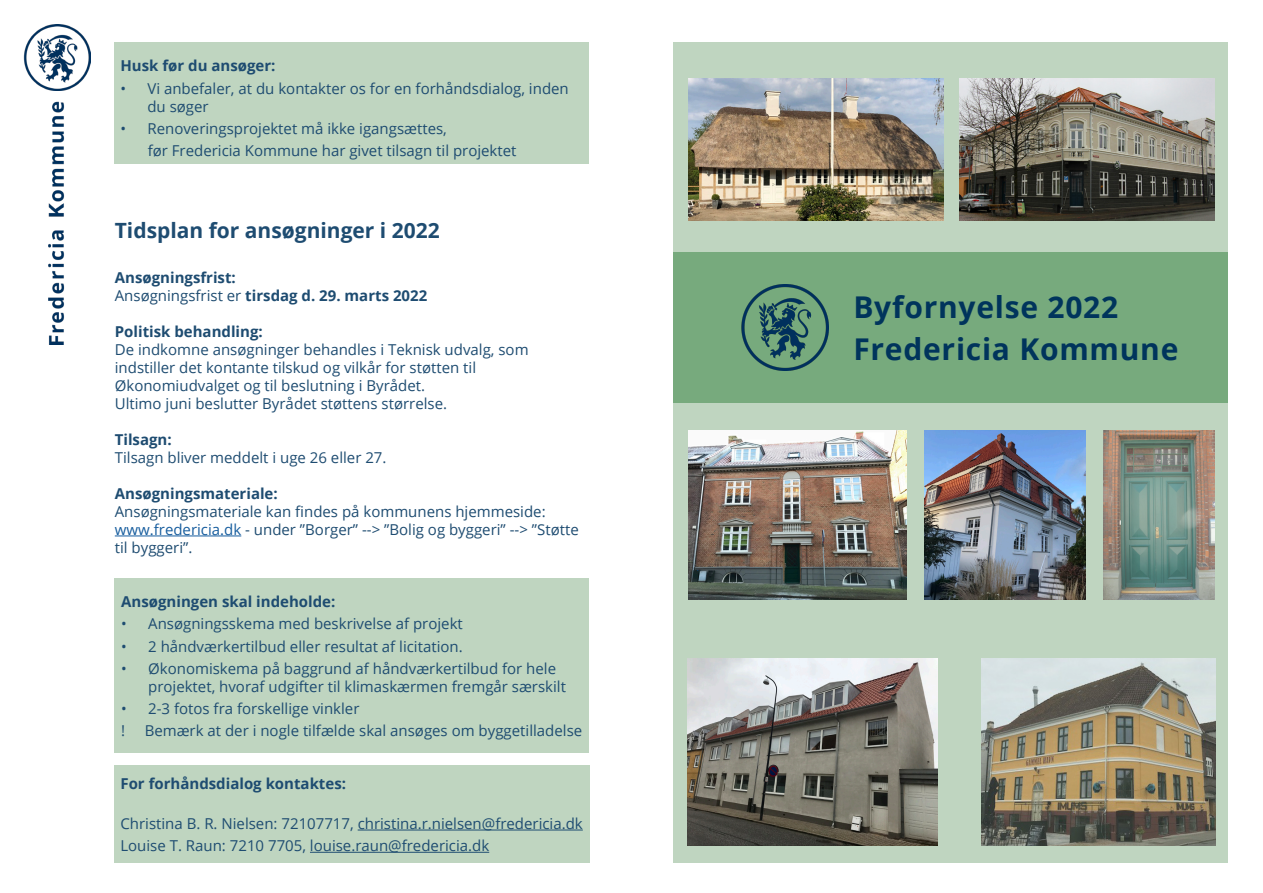
<style>
.page{position:relative;width:1263px;height:893px;background:#fff}
.page>*{position:absolute;margin:0;border:0;box-sizing:border-box;transform-origin:0 0}
.t1{font:700 30px "Open Sans";letter-spacing:.025em;color:#00345c}
.t2{font:700 21px "Open Sans";color:#1e4c71}
.t3{font:15px/18px "Open Sans";color:#1e4c71}
.t4{font:700 15px "Open Sans";color:#1e4c71}
.s1{font-weight:400}
.s2{color:#175d9e}
</style>
<div class="page">
<img style="left:48px;top:101px;width:17px;height:243px">
<img style="left:23px;top:24px;width:67px;height:66px">
<div style="left:673px;top:43px;width:555px;height:820px;background:#bfd5c0"></div>
<div style="left:115px;top:578px;width:474px;height:175px;background:#bfd5c0"></div>
<hr style="left:115px;top:536px;width:126px;height:1px;background:#175d9e">
<div style="left:114px;top:765px;width:476px;height:98px;background:#bfd5c0"></div>
<hr style="left:358px;top:830px;width:225px;height:1px;background:#1e4c71">
<hr style="left:310px;top:852px;width:179px;height:1px;background:#1e4c71">
<img style="left:982px;top:658px;width:233px;height:188px">
<div style="left:114px;top:43px;width:475px;height:121px;background:#bfd5c0"></div>
<img style="left:688px;top:430px;width:218px;height:170px">
<img style="left:688px;top:78px;width:255px;height:143px">
<img style="left:959px;top:78px;width:256px;height:143px">
<img style="left:688px;top:658px;width:249px;height:188px">
<img style="left:924px;top:430px;width:162px;height:170px">
<div style="left:673px;top:252px;width:555px;height:151px;background:#77aa7d"></div>
<img style="left:1103px;top:430px;width:112px;height:170px">
<img style="left:741px;top:284px;width:87px;height:87px">
<p class="t4" style="left:120px;top:55px;width:157px">Husk før du ansøger:</p>
<p class="t3" style="left:147px;top:79px;width:423px;text-indent:-27px">• Vi anbefaler, at du kontakter os for en forhåndsdialog, inden du søger</p>
<p class="t3" style="left:120px;top:119px;width:328px">• Renoveringsprojektet må ikke igangsættes,</p>
<p class="t3" style="left:148px;top:141px;width:370px">før Fredericia Kommune har givet tilsagn til projektet</p>
<p class="t2" style="left:115px;top:215px;width:326px">Tidsplan for ansøgninger i 2022</p>
<p class="t4" style="left:115px;top:267px;width:123px">Ansøgningsfrist:</p>
<p class="t4" style="left:115px;top:285px;width:314px"><span class="s1">Ansøgningsfrist er</span> tirsdag d. 29. marts 2022</p>
<p class="t4" style="left:115px;top:321px;width:149px">Politisk behandling:</p>
<p class="t3" style="left:115px;top:340px;width:415px">De indkomne ansøgninger behandles i Teknisk udvalg, som</p>
<p class="t3" style="left:115px;top:358px;width:363px">indstiller det kontante tilskud og vilkår for støtten til</p>
<p class="t3" style="left:115px;top:376px;width:312px">Økonomiudvalget og til beslutning i Byrådet.</p>
<p class="t3" style="left:115px;top:394px;width:334px">Ultimo juni beslutter Byrådet støttens størrelse.</p>
<p class="t4" style="left:115px;top:429px;width:58px">Tilsagn:</p>
<p class="t3" style="left:115px;top:448px;width:273px">Tilsagn bliver meddelt i uge 26 eller 27.</p>
<p class="t4" style="left:115px;top:483px;width:164px">Ansøgningsmateriale:</p>
<p class="t3" style="left:115px;top:502px;width:465px">Ansøgningsmateriale kan findes på kommunens hjemmeside: <span class="s2">www.fredericia.dk</span> - under ”Borger” --&gt; ”Bolig og byggeri” --&gt; ”Støtte til byggeri”.</p>
<p class="t4" style="left:121px;top:591px;width:216px">Ansøgningen skal indeholde:</p>
<p class="t3" style="left:121px;top:614px;width:343px">• Ansøgningsskema med beskrivelse af projekt</p>
<p class="t3" style="left:121px;top:637px;width:343px">• 2 håndværkertilbud eller resultat af licitation.</p>
<p class="t3" style="left:148px;top:659px;width:419px;text-indent:-27px">• Økonomiskema på baggrund af håndværkertilbud for hele projektet, hvoraf udgifter til klimaskærmen fremgår særskilt</p>
<p class="t3" style="left:121px;top:699px;width:240px">• 2-3 fotos fra forskellige vinkler</p>
<p class="t3" style="left:121px;top:721px;width:6px">!</p>
<p class="t3" style="left:145px;top:721px;width:439px">Bemærk at der i nogle tilfælde skal ansøges om byggetilladelse</p>
<p class="t4" style="left:120px;top:773px;width:227px">For forhåndsdialog kontaktes:</p>
<p class="t3" style="left:120px;top:814px;width:464px">Christina B. R. Nielsen: 72107717, christina.r.nielsen@fredericia.dk</p>
<p class="t3" style="left:120px;top:836px;width:370px">Louise T. Raun: 7210 7705, louise.raun@fredericia.dk</p>
<p class="t1" style="left:853px;top:286px;width:266px">Byfornyelse 2022</p>
<p class="t1" style="left:853px;top:328px;width:327px">Fredericia Kommune</p>
</div>
